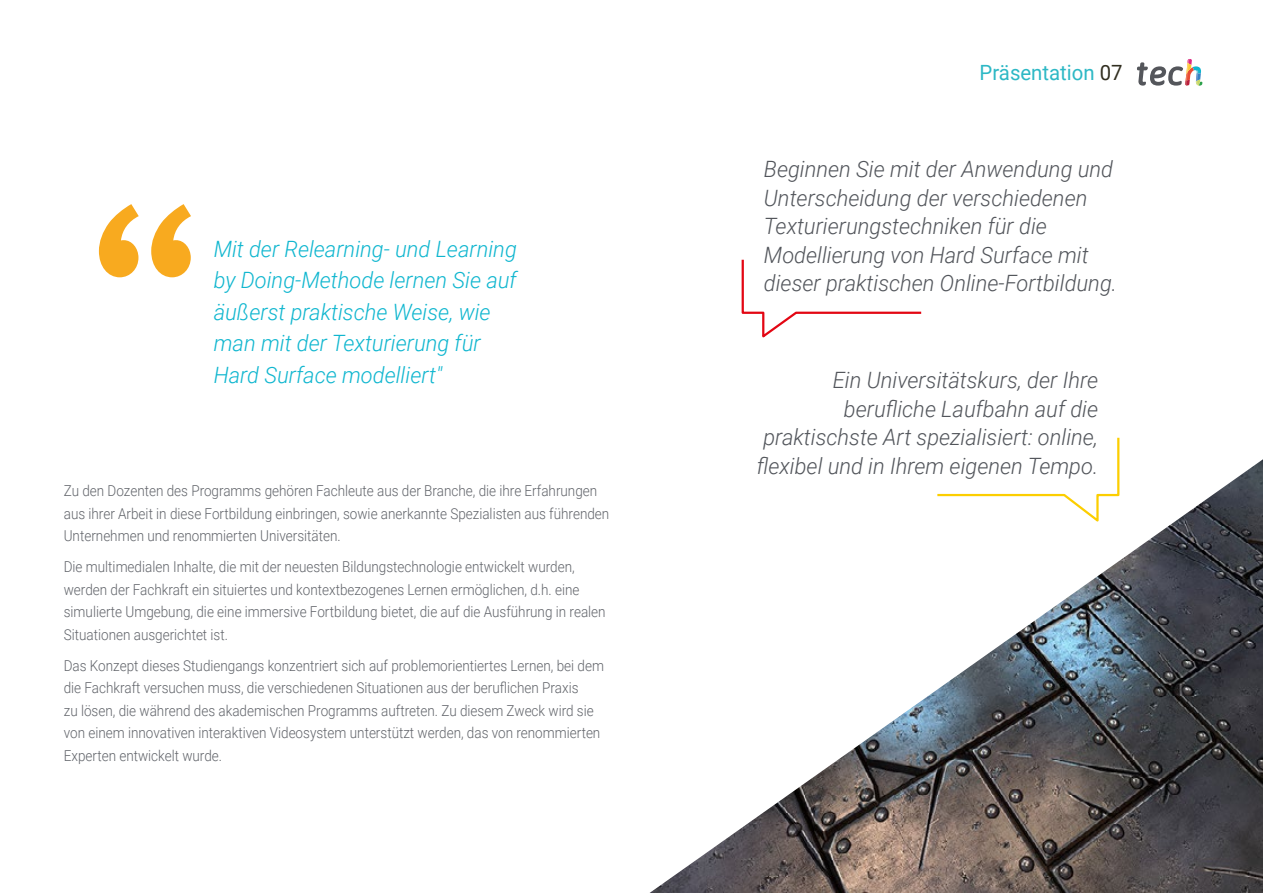
<style>
.page{position:relative;width:1263px;height:893px;background:#fff}
.page>*{position:absolute;margin:0;border:0;box-sizing:border-box;transform-origin:0 0}
.t1{font:italic 300 22.5px/28.5px "Roboto";color:#52555b;text-align:right}
.t2{font:italic 300 22.5px/31.5px "Roboto";color:#0fb6cf}
.t3{font:21px "Roboto";color:#2db8c5}
.t4{font:300 15px/22.5px "Roboto";color:#61646a;scale:.9 1}
.s1{color:#312e20}
</style>
<div class="page">
<svg style="left:99px;top:204px;width:92px;height:73px"></svg>
<svg style="left:741px;top:259px;width:181px;height:79px"></svg>
<svg style="left:1137px;top:59px;width:65px;height:27px"></svg>
<img style="left:649px;top:459px;width:614px;height:434px">
<h1 class="t2" style="left:214px;top:232px;width:305px">Mit der Relearning- und Learning by Doing-Methode lernen Sie auf äußerst praktische Weise, wie man mit der Texturierung für<br>Hard Surface modelliert"</h1>
<p class="t4" style="left:64px;top:479px;width:608px">Zu den Dozenten des Programms gehören Fachleute aus der Branche, die ihre Erfahrungen aus ihrer Arbeit in diese Fortbildung einbringen, sowie anerkannte Spezialisten aus führenden<br>Unternehmen und renommierten Universitäten.</p>
<p class="t4" style="left:64px;top:555px;width:603px">Die multimedialen Inhalte, die mit der neuesten Bildungstechnologie entwickelt wurden, werden der Fachkraft ein situiertes und kontextbezogenes Lernen ermöglichen, d.h. eine simulierte Umgebung, die eine immersive Fortbildung bietet, die auf die Ausführung in realen Situationen ausgerichtet ist.</p>
<p class="t4" style="left:64px;top:653px;width:602px">Das Konzept dieses Studiengangs konzentriert sich auf problemorientiertes Lernen, bei dem die Fachkraft versuchen muss, die verschiedenen Situationen aus der beruflichen Praxis<br>zu lösen, die während des akademischen Programms auftreten. Zu diesem Zweck wird sie von einem innovativen interaktiven Videosystem unterstützt werden, das von renommierten Experten entwickelt wurde.</p>
<h2 class="t3" style="left:979px;top:57px;width:145px">Präsentation <span class="s1">07</span></h2>
<h1 class="t1" style="left:764px;top:154px;width:355px;text-align:left">Beginnen Sie mit der Anwendung und Unterscheidung der verschiedenen Texturierungstechniken für die Modellierung von Hard Surface mit dieser praktischen Online-Fortbildung.</h1>
<h1 class="t1" style="left:757px;top:365px;width:343px">Ein Universitätskurs, der Ihre berufliche Laufbahn auf die praktischste Art spezialisiert: online, flexibel und in Ihrem eigenen Tempo.</h1>
</div>
